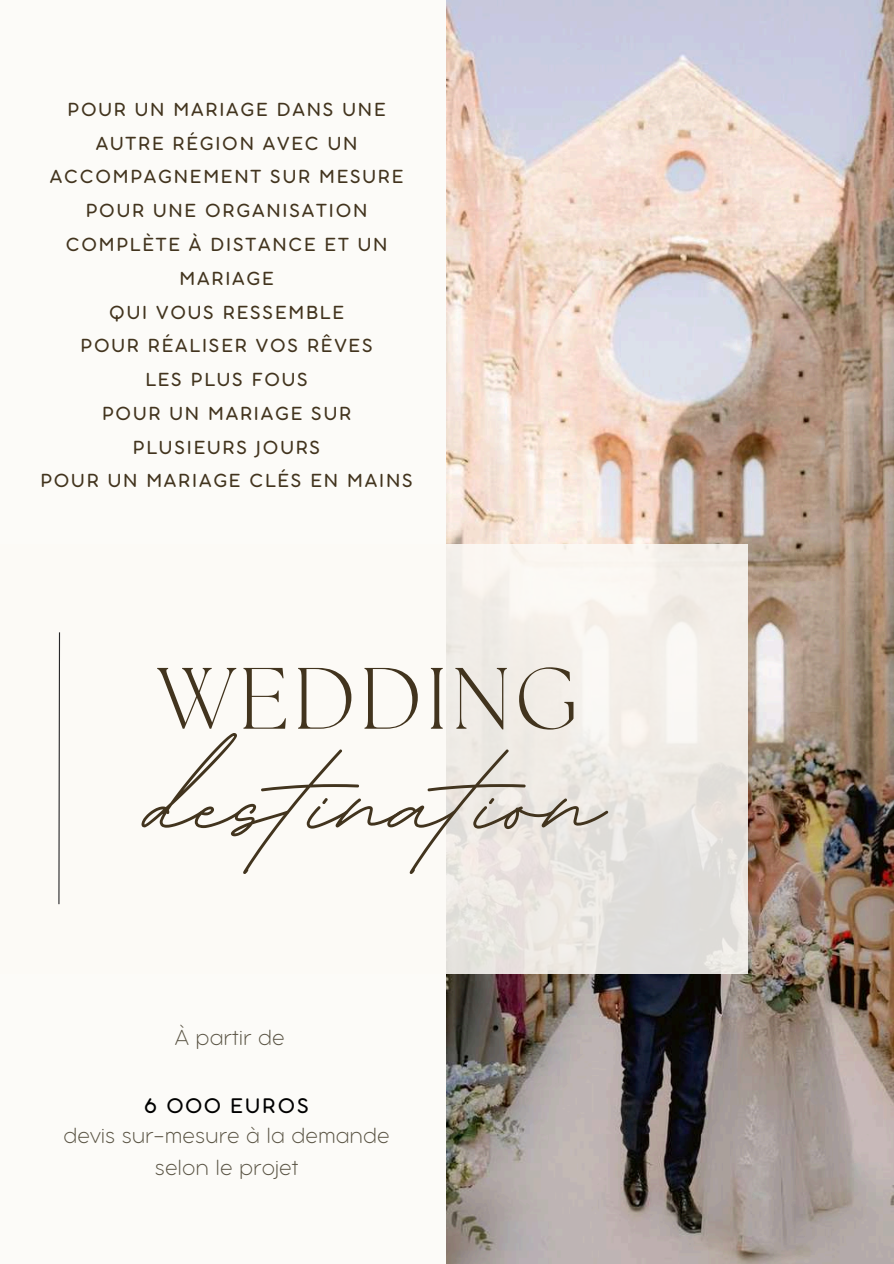
<style>
.page{position:relative;width:894px;height:1264px;background:#fff}
.page>*{position:absolute;margin:0;border:0;box-sizing:border-box;transform-origin:0 0}
.t1{font:700 182.55px "BD Script";color:#42341e}
.t2{font:300 86.85px "The Seasons";letter-spacing:.045em;color:#42341e}
.t3{font:300 expanded 23.7px/32.4px "Aristotelica Pro Tx";color:#585242;text-align:center}
.t4{font:22.95px "Aristotelica Pro Tx";letter-spacing:.09em;color:#000}
.t5{font:20.7px/33.8px "Aristotelica Pro Tx";letter-spacing:.09em;color:#42341e;text-align:center}
</style>
<div class="page">
<div style="left:0;top:0;width:893px;height:1263px;background:#fcfbf8"></div>
<img style="left:446px;top:0;width:447px;height:1263px">
<svg style="left:446px;top:544px;width:301px;height:429px;fill:#f0ece6"></svg>
<svg style="left:58px;top:632px;width:3px;height:273px"></svg>
<p class="t5" style="left:40px;top:94px;width:374px">POUR UN MARIAGE DANS UNE<br>AUTRE RÉGION AVEC UN<br>ACCOMPAGNEMENT SUR MESURE<br>POUR UNE ORGANISATION<br>COMPLÈTE À DISTANCE ET UN<br>MARIAGE<br>QUI VOUS RESSEMBLE<br>POUR RÉALISER VOS RÊVES<br>LES PLUS FOUS<br>POUR UN MARIAGE SUR<br>PLUSIEURS JOURS<br>POUR UN MARIAGE CLÉS EN MAINS</p>
<h2 class="t2" style="left:158px;top:659px;width:421px">WEDDING</h2>
<h1 class="t1" style="left:148px;top:683px;width:455px">destination</h1>
<p class="t3" style="left:175px;top:1023px;width:111px">À partir de</p>
<p class="t4" style="left:144px;top:1097px;width:166px">6 000 EUROS</p>
<p class="t3" style="left:63px;top:1120px;width:328px">devis sur-mesure à la demande selon le projet</p>
</div>
